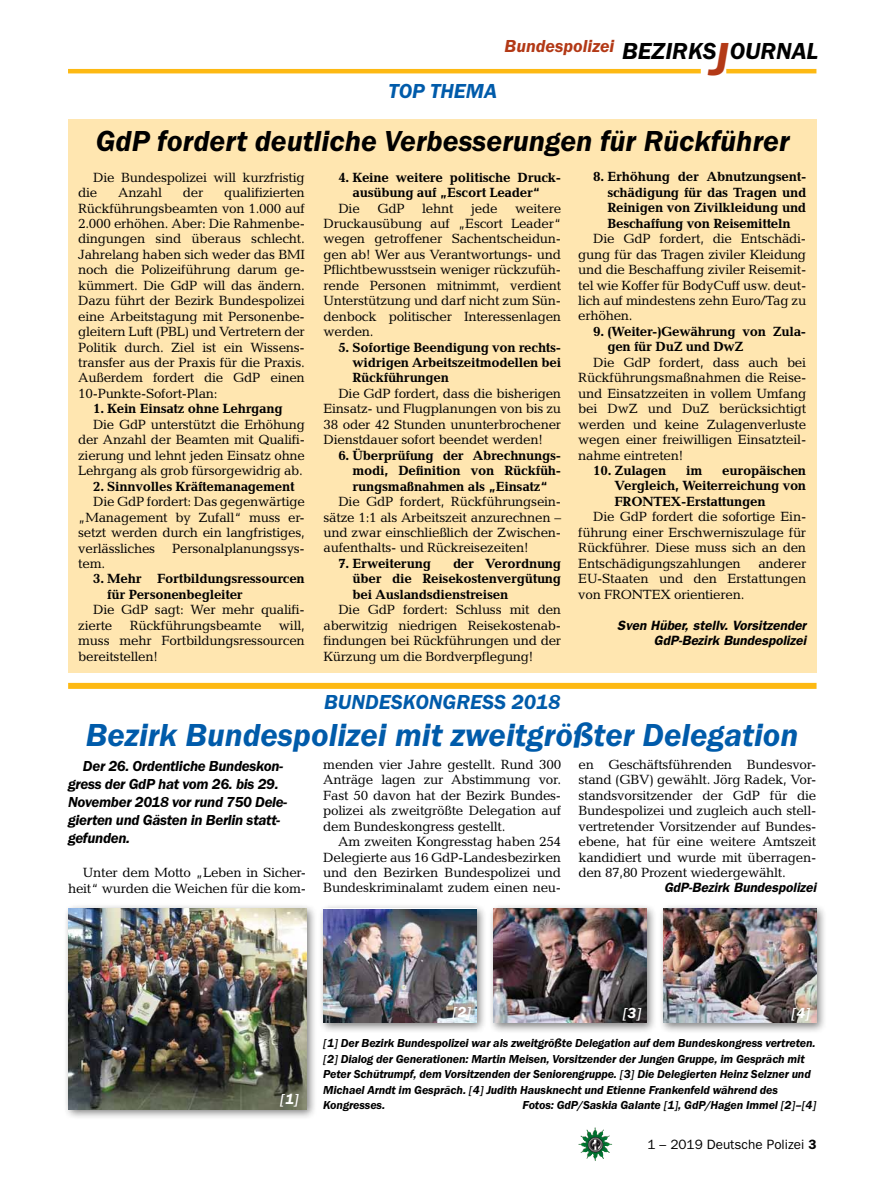
<style>
.page{position:relative;width:893px;height:1191px;background:#fff}
.page>*{position:absolute;margin:0;border:0;box-sizing:border-box;transform-origin:0 0}
.t1{font:italic 600 33px "Franklin Gothic Itc T";color:#005baa}
.t2{font:italic 600 30px "Franklin Gothic Itc T";color:#000}
.t3{font:italic 600 24px "Franklin Gothic Itc T";color:#000}
.t4{font:italic 600 21px "Franklin Gothic Itc T";color:#005baa}
.t5{font:italic 600 18px "Franklin Gothic Itc T";color:#b33916}
.t6{font:italic 600 15px/18px "Franklin Gothic Itc T";letter-spacing:-.02em;color:#000}
.t7{font:italic 600 15px "Franklin Gothic Itc T";color:#fff}
.t8{font:13.5px/15.5px "Candida";letter-spacing:-.02em;color:#000;text-align:justify}
.t9{font:700 13.5px/15.5px "Candida";letter-spacing:-.02em;color:#000;text-align:justify}
.t10{font:italic 600 13.5px/15.5px "Franklin Gothic";color:#000;text-align:right}
.t11{font:13.5px "Franklin Gothic";color:#000}
.t12{font:italic 600 12px/15.5px "Franklin Gothic Itc T";letter-spacing:-.01em;color:#000}
.s1{font-size:48px;color:#b33916}
.s2{font-weight:600}
</style>
<div class="page">
<img style="left:578px;top:1127px;width:17px;height:25px">
<hr style="left:726px;top:69px;width:90px;height:4px;background:#fdb913">
<hr style="left:68px;top:69px;width:633px;height:4px;background:#fdb913">
<div style="left:63px;top:902px;width:254px;height:218px;background:#000;opacity:.5"></div>
<img style="left:68px;top:908px;width:238px;height:201px">
<div style="left:488px;top:902px;width:169px;height:132px;background:#000;opacity:.5"></div>
<img style="left:493px;top:908px;width:153px;height:114px">
<div style="left:658px;top:902px;width:170px;height:132px;background:#000;opacity:.5"></div>
<img style="left:663px;top:908px;width:153px;height:114px">
<div style="left:318px;top:902px;width:170px;height:131px;background:#000;opacity:.5"></div>
<img style="left:323px;top:909px;width:153px;height:113px">
<div style="left:68px;top:120px;width:748px;height:553px;background:#ffe6b0"></div>
<div style="left:68px;top:683px;width:748px;height:6px;background:#fdb913"></div>
<h3 class="t5" style="left:505px;top:36px;width:111px">Bundespolizei</h3>
<h3 class="t3" style="left:622px;top:37px;width:198px">BEZIRKS<span class="s1">J</span>OURNAL</h3>
<h3 class="t4" style="left:388px;top:79px;width:108px">Top Thema</h3>
<h2 class="t2" style="left:96px;top:124px;width:695px">GdP fordert deutliche Verbesserungen für Rückführer</h2>
<p class="t8" style="left:78px;top:169px;width:228px;text-indent:15px">Die Bundespolizei will kurzfristig die</p>
<p class="t9" style="left:607px;top:169px;width:200px;text-indent:-14px">8. Erhöhung der Abnutzungsent&shy;schädigung für das Tragen und Reinigen von Zivilkleidung und Beschaffung von Reisemitteln</p>
<p class="t8" style="left:578px;top:231px;width:229px;text-indent:15px">Die GdP fordert, die Entschädi&shy;gung für das Tragen ziviler Kleidung und die Beschaffung ziviler Reisemit&shy;tel wie Koffer für BodyCuff usw. deut&shy;lich auf mindestens zehn Euro/Tag zu erhöhen.</p>
<p class="t9" style="left:607px;top:323px;width:200px;text-indent:-14px">9. (Weiter-)Gewährung von Zula&shy;gen für DuZ und DwZ</p>
<p class="t8" style="left:578px;top:354px;width:229px;text-align:left;text-indent:15px">Die GdP fordert, dass auch bei<br>Rückführungsmaßnahmen die Reise&shy;und Einsatzzeiten in vollem Umfang bei DwZ und DuZ berücksichtigt werden und keine Zulagenverluste wegen einer freiwilligen Einsatzteil&shy;nahme eintreten!</p>
<p class="t9" style="left:593px;top:462px;width:75px">10. Zulagen</p>
<p class="t9" style="left:686px;top:462px;width:18px">im</p>
<p class="t9" style="left:338px;top:169px;width:224px;text-align:center">4. Keine weitere politische Druck&shy;ausübung auf „Escort Leader“</p>
<p class="t8" style="left:338px;top:200px;width:23px">Die</p>
<p class="t8" style="left:377px;top:200px;width:29px">GdP</p>
<p class="t8" style="left:422px;top:200px;width:33px">lehnt</p>
<p class="t8" style="left:471px;top:200px;width:28px">jede</p>
<p class="t8" style="left:78px;top:185px;width:228px;text-indent:146px">qualifizierten Rückführungsbeamten von 1.000 auf 2.000 erhöhen. Aber: Die Rahmenbe&shy;dingungen sind überaus schlecht.<br>Jahrelang haben sich weder das BMI noch die Polizeiführung darum ge&shy;kümmert. Die GdP will das ändern.<br>Dazu führt der Bezirk Bundespolizei eine Arbeitstagung mit Personenbe&shy;gleitern Luft (PBL) und Vertretern der Politik durch. Ziel ist ein Wissens&shy;transfer aus der Praxis für die Praxis.<br>Außerdem fordert die GdP einen 10-Punkte-Sofort-Plan:</p>
<p class="t9" style="left:93px;top:401px;width:191px">1. Kein Einsatz ohne Lehrgang</p>
<p class="t8" style="left:78px;top:416px;width:228px;text-indent:15px">Die GdP unterstützt die Erhöhung der Anzahl der Beamten mit Qualifi&shy;zierung und lehnt jeden Einsatz ohne Lehrgang als grob fürsorgewidrig ab.</p>
<p class="t9" style="left:93px;top:478px;width:203px">2. Sinnvolles Kräftemanagement</p>
<p class="t8" style="left:78px;top:494px;width:228px;text-indent:15px">Die GdP fordert: Das gegenwärtige „Management by Zufall“ muss er&shy;setzt werden durch ein langfristiges, verlässliches</p>
<p class="t8" style="left:118px;top:185px;width:45px">Anzahl</p>
<p class="t8" style="left:183px;top:185px;width:22px">der</p>
<p class="t8" style="left:323px;top:200px;width:239px;text-indent:192px">weitere Druckausübung auf „Escort Leader“ wegen getroffener Sachentscheidun&shy;gen ab! Wer aus Verantwortungs- und Pflichtbewusstsein weniger rückzufüh&shy;rende Personen mitnimmt, verdient Unterstützung und darf nicht zum Sün&shy;denbock politischer Interessenlagen werden.</p>
<p class="t9" style="left:353px;top:339px;width:210px;text-indent:-14px">5. Sofortige Beendigung von rechts&shy;widrigen Arbeitszeitmodellen bei Rückführungen</p>
<p class="t8" style="left:323px;top:386px;width:239px;text-indent:15px">Die GdP fordert, dass die bisherigen Einsatz- und Flugplanungen von bis zu 38 oder 42 Stunden ununterbrochener Dienstdauer sofort beendet werden!</p>
<p class="t9" style="left:353px;top:447px;width:210px;text-indent:-14px">6. Überprüfung der Abrechnungs&shy;modi, Definition von Rückfüh&shy;rungsmaßnahmen als „Einsatz“</p>
<p class="t8" style="left:323px;top:494px;width:239px;text-indent:15px">Die GdP fordert, Rückführungsein&shy;sätze 1:1 als Arbeitszeit anzurechnen – und zwar einschließlich der Zwischen&shy;aufenthalts- und Rückreisezeiten!</p>
<p class="t9" style="left:338px;top:555px;width:94px">7. Erweiterung</p>
<p class="t9" style="left:615px;top:462px;width:193px;text-indent:108px">europäischen Vergleich, Weiterreichung von FRONTEX-Erstattungen</p>
<p class="t8" style="left:578px;top:509px;width:229px;text-indent:15px">Die GdP fordert die sofortige Ein&shy;führung einer Erschwerniszulage für Rückführer. Diese muss sich an den Entschädigungszahlungen</p>
<p class="t8" style="left:172px;top:540px;width:134px">Personalplanungssys-</p>
<p class="t8" style="left:578px;top:555px;width:229px;text-indent:180px">anderer EU-Staaten und den Erstattungen von FRONTEX orientieren.</p>
<p class="t10" style="left:617px;top:617px;width:190px">Sven Hüber, stellv. Vorsitzender<br>GdP-Bezirk Bundespolizei</p>
<p class="t9" style="left:353px;top:555px;width:210px;text-indent:100px">der Verordnung über die Reisekostenvergütung bei Auslandsdienstreisen</p>
<p class="t8" style="left:323px;top:602px;width:239px;text-indent:15px">Die GdP fordert: Schluss mit den aberwitzig niedrigen Reisekostenab&shy;findungen bei Rückführungen und der Kürzung um die Bordverpflegung!</p>
<p class="t8" style="left:78px;top:556px;width:28px">tem.</p>
<p class="t9" style="left:107px;top:571px;width:199px;text-indent:-14px">3. Mehr Fortbildungsressourcen für Personenbegleiter</p>
<p class="t8" style="left:78px;top:602px;width:228px;text-indent:15px">Die GdP sagt: Wer mehr qualifi&shy;zierte</p>
<p class="t8" style="left:78px;top:617px;width:228px;text-indent:201px">will, muss mehr Fortbildungsressourcen bereitstellen!</p>
<p class="t8" style="left:130px;top:617px;width:133px">Rückführungsbeamte</p>
<h3 class="t4" style="left:324px;top:689px;width:28px">Bundeskongress</h3>
<h3 class="t4" style="left:512px;top:689px;width:50px">2018</h3>
<h1 class="t1" style="left:86px;top:715px;width:714px">Bezirk Bundespolizei mit zweitgrößter Delegation</h1>
<p class="t6" style="left:68px;top:757px;width:221px;text-indent:15px">Der 26. Ordentliche Bundeskon&shy;gress der GdP hat vom 26. bis 29.<br>November 2018 vor rund 750 Dele&shy;gierten und Gästen in Berlin statt&shy;gefunden.</p>
<p class="t8" style="left:68px;top:865px;width:240px;text-align:right">Unter dem Motto „Leben in Sicher&shy;heit“ wurden die Weichen für die kom-</p>
<p class="t8" style="left:323px;top:756px;width:239px">menden vier Jahre gestellt. Rund 300<br>Anträge lagen zur Abstimmung vor.<br>Fast 50 davon hat der Bezirk Bundes&shy;polizei als zweitgrößte Delegation auf dem Bundeskongress gestellt.</p>
<p class="t8" style="left:323px;top:834px;width:239px;text-indent:15px">Am zweiten Kongresstag haben 254<br>Delegierte aus 16 GdP-Landesbezirken und den Bezirken Bundespolizei und Bundeskriminalamt zudem einen neu-</p>
<p class="t8" style="left:578px;top:756px;width:239px">en Geschäftsführenden Bundesvor&shy;stand (GBV) gewählt. Jörg Radek, Vor&shy;standsvorsitzender der GdP für die Bundespolizei und zugleich auch stell&shy;vertretender Vorsitzender auf Bundes&shy;ebene, hat für eine weitere Amtszeit kandidiert und wurde mit überragen&shy;den 87,80 Prozent wiedergewählt.</p>
<p class="t10" style="left:664px;top:880px;width:154px">GdP-Bezirk Bundespolizei</p>
<p class="t7" style="left:280px;top:1090px;width:20px">[1]</p>
<p class="t7" style="left:453px;top:1003px;width:20px">[2]</p>
<p class="t7" style="left:623px;top:1003px;width:20px">[3]</p>
<p class="t7" style="left:792px;top:1004px;width:20px">[4]</p>
<p class="t12" style="left:323px;top:1035px;width:494px">[1] Der Bezirk Bundespolizei war als zweitgrößte Delegation auf dem Bundeskongress vertreten. [2] Dialog der Generationen: Martin Meisen, Vorsitzender der Jungen Gruppe, im Gespräch mit Peter Schütrumpf, dem Vorsitzenden der Seniorengruppe. [3] Die Delegierten Heinz Selzner und Michael Arndt im Gespräch. [4] Judith Hausknecht und Etienne Frankenfeld während des Kongresses.</p>
<p class="t12" style="left:523px;top:1097px;width:295px">Fotos: GdP/Saskia Galante [1], GdP/Hagen Immel [2]–[4]</p>
<p class="t11" style="left:647px;top:1136px;width:171px">1 – 2019 Deutsche Polizei <span class="s2">3</span></p>
</div>
